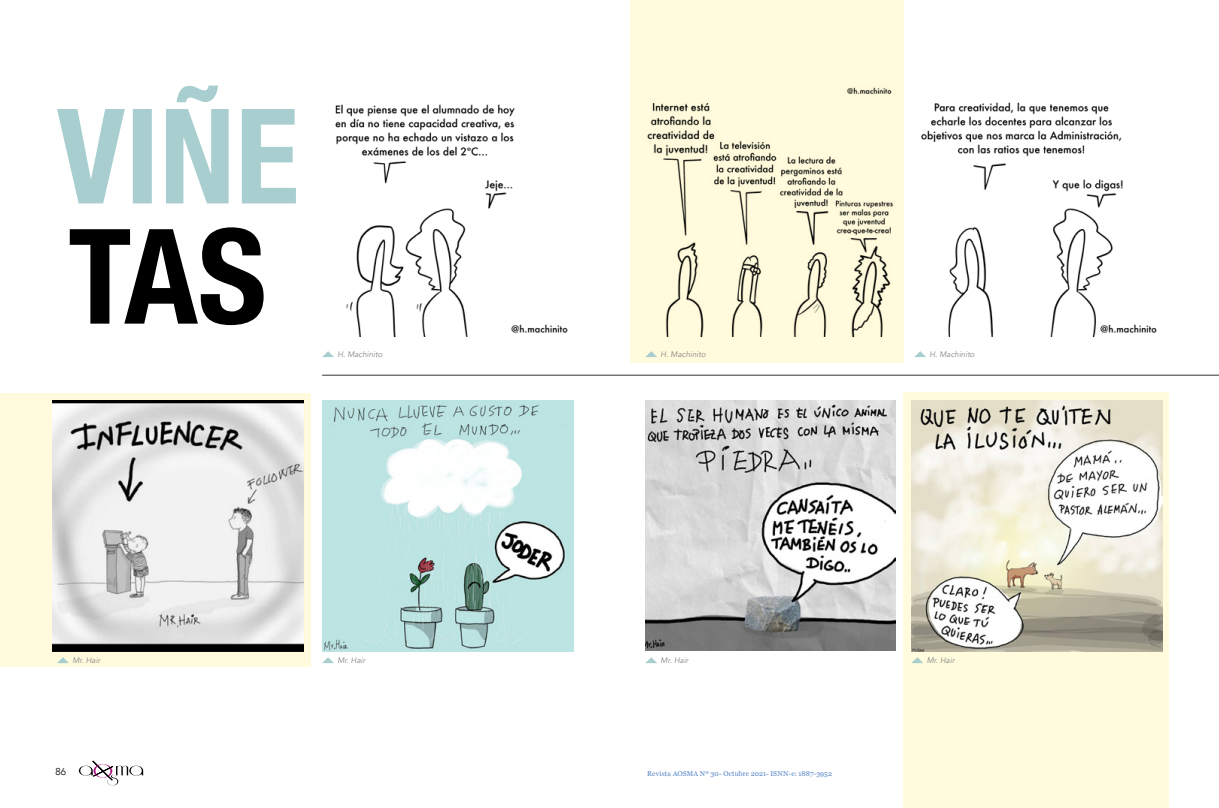
<style>
.page{position:relative;width:1219px;height:808px;background:#fff}
.page>*{position:absolute;margin:0;border:0;box-sizing:border-box;transform-origin:0 0}
.t1{font:300 10px "Avenir";color:#000}
.t2{font:italic 8px "Avenir";color:#878787}
.t3{font:7px "Georgia";letter-spacing:.015em;color:#5082c3}
</style>
<div class="page">
<svg style="left:79px;top:761px;width:64px;height:24px"></svg>
<div style="left:0;top:393px;width:311px;height:273px;background:#fffbdc"></div>
<img style="left:335px;top:104px;width:233px;height:233px">
<img style="left:52px;top:400px;width:251px;height:251px">
<img style="left:322px;top:400px;width:251px;height:251px">
<svg style="left:70px;top:227px;width:194px;height:98px"></svg>
<svg style="left:57px;top:86px;width:239px;height:117px"></svg>
<svg style="left:322px;top:351px;width:12px;height:6px"></svg>
<svg style="left:322px;top:657px;width:12px;height:6px"></svg>
<svg style="left:57px;top:657px;width:12px;height:6px"></svg>
<div style="left:904px;top:393px;width:265px;height:415px;background:#fffbdc"></div>
<div style="left:631px;top:0;width:273px;height:363px;background:#fffbdc"></div>
<img style="left:921px;top:102px;width:236px;height:235px">
<img style="left:647px;top:87px;width:247px;height:250px">
<img style="left:911px;top:400px;width:251px;height:251px">
<img style="left:645px;top:400px;width:251px;height:251px">
<hr style="left:322px;top:375px;width:897px;height:1px;background:#000">
<svg style="left:645px;top:657px;width:12px;height:6px"></svg>
<svg style="left:912px;top:657px;width:11px;height:6px"></svg>
<svg style="left:645px;top:351px;width:12px;height:6px"></svg>
<svg style="left:914px;top:351px;width:12px;height:6px"></svg>
<p class="t2" style="left:337px;top:350px;width:47px">H. Machinito</p>
<p class="t2" style="left:661px;top:350px;width:47px">H. Machinito</p>
<p class="t2" style="left:929px;top:350px;width:47px">H. Machinito</p>
<p class="t2" style="left:72px;top:656px;width:29px">Mr. Hair</p>
<p class="t2" style="left:337px;top:656px;width:29px">Mr. Hair</p>
<p class="t2" style="left:661px;top:656px;width:29px">Mr. Hair</p>
<p class="t2" style="left:927px;top:656px;width:29px">Mr. Hair</p>
<p class="t1" style="left:55px;top:766px;width:12px">86</p>
<p class="t3" style="left:647px;top:768px;width:186px">Revista AOSMA Nº 30- Octubre 2021- ISNN-e: 1887-3952</p>
</div>
